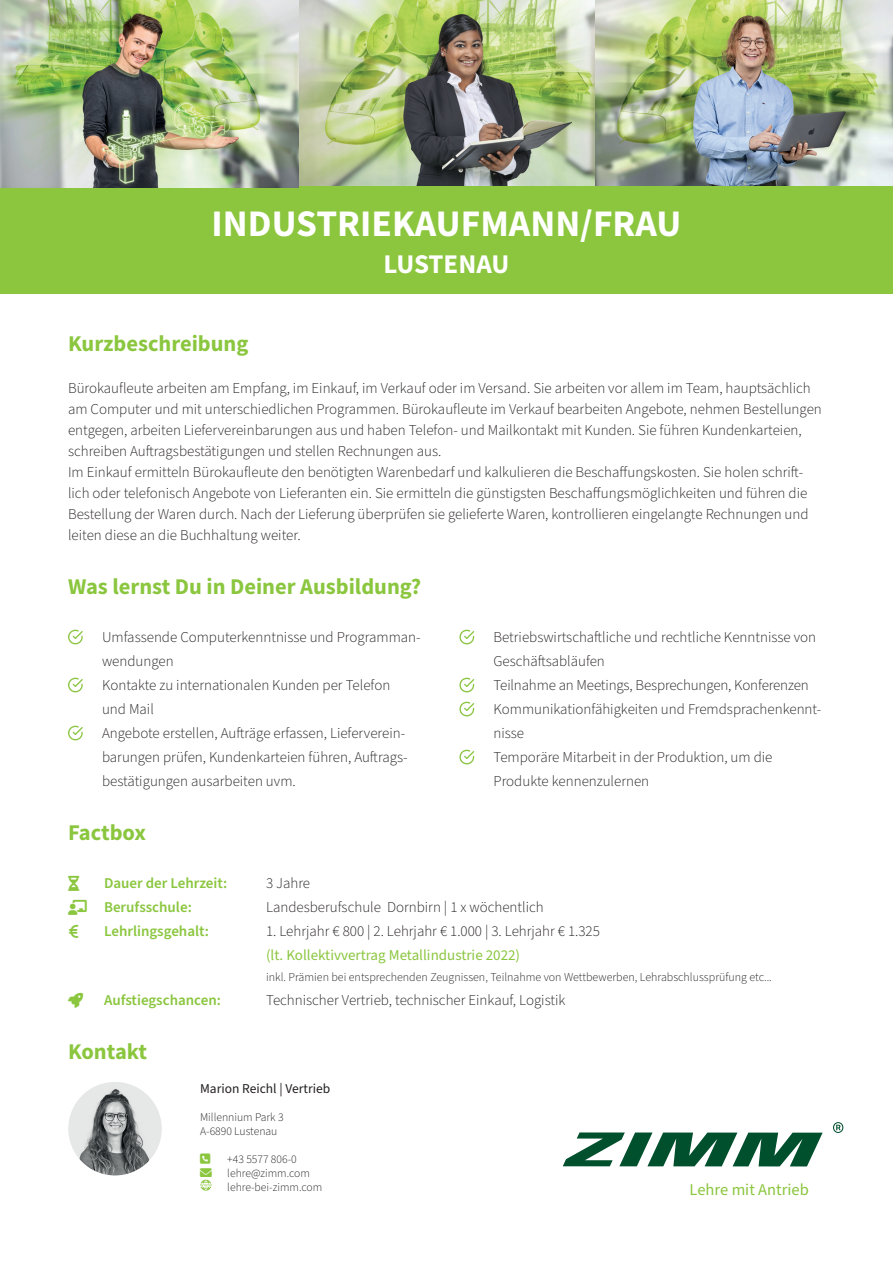
<style>
.page{position:relative;width:893px;height:1263px;background:#fff}
.page>*{position:absolute;margin:0;border:0;box-sizing:border-box;transform-origin:0 0}
.t1{font:700 37.5px "Source Sans Pro";color:#fff}
.t2{font:700 27px "Source Sans Pro";letter-spacing:-.01em;color:#fff}
.t3{font:700 22.5px "Source Sans Pro";color:#8bc63f}
.t4{font:16.5px "Source Sans Pro";color:#8bc63e}
.t5{font:300 15px/24px "Source Sans Pro";color:#231f20}
.t6{font:600 15px "Source Sans Pro";color:#8bc63f}
.t7{font:15px "Source Sans Pro";color:#8bc63f}
.t8{font:13.5px "Source Sans Pro";color:#231f20}
.t9{font:300 12px "Source Sans Pro";color:#231f20}
.t10{font:300 11.7px/14px "Source Sans Pro";color:#231f20}
.s1{color:#8bc63f}
</style>
<div class="page">
<div style="left:0;top:185px;width:893px;height:108px;background:#8bc63e"></div>
<img style="left:0;top:0;width:893px;height:187px">
<svg style="left:563px;top:1132px;width:260px;height:34px"></svg>
<svg style="left:833px;top:1122px;width:10px;height:11px"></svg>
<svg style="left:68px;top:630px;width:15px;height:15px"></svg>
<svg style="left:68px;top:678px;width:15px;height:15px"></svg>
<svg style="left:68px;top:726px;width:15px;height:15px"></svg>
<svg style="left:459px;top:630px;width:15px;height:15px"></svg>
<svg style="left:459px;top:678px;width:15px;height:15px"></svg>
<svg style="left:459px;top:702px;width:15px;height:15px"></svg>
<svg style="left:459px;top:750px;width:15px;height:15px"></svg>
<img style="left:68px;top:1082px;width:94px;height:93px;border-radius:47px">
<svg style="left:200px;top:1179px;width:12px;height:12px"></svg>
<h1 class="t1" style="left:212px;top:198px;width:471px">INDUSTRIEKAUFMANN/FRAU</h1>
<h2 class="t2" style="left:383px;top:246px;width:128px">LUSTENAU</h2>
<h3 class="t3" style="left:68px;top:328px;width:182px">Kurzbeschreibung</h3>
<p class="t5" style="left:68px;top:378px;width:755px;line-height:21px">Bürokaufleute arbeiten am Empfang, im Einkauf, im Verkauf oder im Versand. Sie arbeiten vor allem im Team, hauptsächlich am Computer und mit unterschiedlichen Programmen. Bürokaufleute im Verkauf bearbeiten Angebote, nehmen Bestellungen entgegen, arbeiten Liefervereinbarungen aus und haben Telefon- und Mailkontakt mit Kunden. Sie führen Kundenkarteien, schreiben Auftragsbestätigungen und stellen Rechnungen aus.<br>Im Einkauf ermitteln Bürokaufleute den benötigten Warenbedarf und kalkulieren die Beschaffungskosten. Sie holen schrift&shy;lich oder telefonisch Angebote von Lieferanten ein. Sie ermitteln die günstigsten Beschaffungsmöglichkeiten und führen die Bestellung der Waren durch. Nach der Lieferung überprüfen sie gelieferte Waren, kontrollieren eingelangte Rechnungen und leiten diese an die Buchhaltung weiter.</p>
<h3 class="t3" style="left:68px;top:571px;width:355px">Was lernst Du in Deiner Ausbildung?</h3>
<p class="t5" style="left:102px;top:626px;width:320px">Umfassende Computerkenntnisse und Programman&shy;wendungen<br>Kontakte zu internationalen Kunden per Telefon<br>und Mail<br>Angebote erstellen, Aufträge erfassen, Lieferverein&shy;barungen prüfen, Kundenkarteien führen, Auftrags&shy;bestätigungen ausarbeiten uvm.</p>
<p class="t5" style="left:493px;top:626px;width:329px">Betriebswirtschaftliche und rechtliche Kenntnisse von Geschäftsabläufen<br>Teilnahme an Meetings, Besprechungen, Konferenzen Kommunikationfähigkeiten und Fremdsprachenkennt&shy;nisse<br>Temporäre Mitarbeit in der Produktion, um die Produkte kennenzulernen</p>
<h3 class="t3" style="left:68px;top:817px;width:80px">Factbox</h3>
<p class="t6" style="left:104px;top:873px;width:125px">Dauer der Lehrzeit:</p>
<p class="t5" style="left:266px;top:871px;width:46px">3 Jahre</p>
<p class="t6" style="left:68px;top:897px;width:125px">★ Berufsschule:</p>
<p class="t5" style="left:266px;top:895px;width:279px">Landesberufschule Dornbirn | 1 x wöchentlich</p>
<p class="t6" style="left:104px;top:921px;width:106px">Lehrlingsgehalt:</p>
<p class="t5" style="left:266px;top:919px;width:335px">1. Lehrjahr € 800 | 2. Lehrjahr € 1.000 | 3. Lehrjahr € 1.325</p>
<p class="t7" style="left:266px;top:945px;width:256px">(lt. Kollektivvertrag Metallindustrie 2022)</p>
<p class="t9" style="left:266px;top:969px;width:507px">inkl. Prämien bei entsprechenden Zeugnissen, Teilnahme von Wettbewerben, Lehrabschlussprüfung etc...</p>
<p class="t6" style="left:104px;top:990px;width:118px">Aufstiegschancen:</p>
<p class="t5" style="left:266px;top:988px;width:301px">Technischer Vertrieb, technischer Einkauf, Logistik</p>
<h3 class="t3" style="left:68px;top:1036px;width:80px">Kontakt</h3>
<p class="t8" style="left:200px;top:1079px;width:132px">Marion Reichl | Vertrieb</p>
<p class="t10" style="left:200px;top:1110px;width:85px">Millennium Park 3<br>A-6890 Lustenau</p>
<p class="t10" style="left:200px;top:1152px;width:98px"><span class="s1">★</span> +43 5577 806-0</p>
<p class="t10" style="left:227px;top:1166px;width:96px">lehre@zimm.com lehre-bei-zimm.com</p>
<p class="t4" style="left:689px;top:1178px;width:121px">Lehre mit Antrieb</p>
</div>
